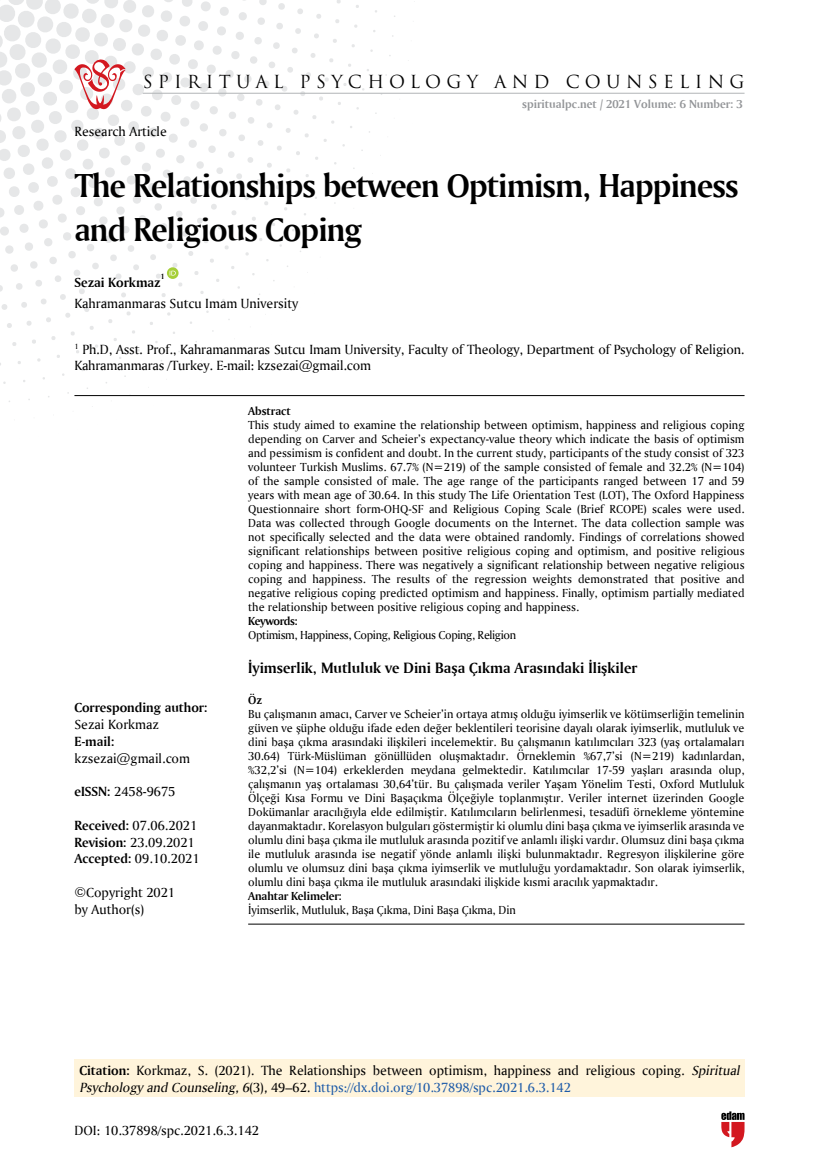
<style>
.page{position:relative;width:819px;height:1166px;background:#fff}
.page>*{position:absolute;margin:0;border:0;box-sizing:border-box;transform-origin:0 0}
.t1{font:35px/43.8px "Amerigo BT Bold A";letter-spacing:-.025em;color:#000}
.t2{font:17.5px "Trajan Pro";letter-spacing:.3em;color:#000}
.t3{font:15.75px "Amerigo BT Bold A";color:#000}
.t4{font:14px/16.8px "Amerigo BT Roman A";color:#000}
.t5{font:14px "Amerigo BT Bold A";color:#000}
.t6{font:12.25px/14px "Amerigo BT Roman A";color:#000;text-align:justify}
.t7{font:12.25px "Amerigo BT Roman A";letter-spacing:-.03em;color:#000}
.t8{font:12.25px "Amerigo BT Bold A";color:#939598}
.t9{font:12.25px "Amerigo BT Bold A";letter-spacing:-.01em;color:#000}
.t10{font:12.25px "Amerigo BT Bold A";letter-spacing:-.03em;color:#000}
.t11{font:8.22px "Amerigo BT Bold A";color:#000}
.s1{font-family:"Amerigo BT Bold A"}
.s2{font-style:italic}
.s3{color:#1c5aa8}
</style>
<div class="page">
<svg style="left:721px;top:1111px;width:23px;height:36px"></svg>
<hr style="left:143px;top:93px;width:601px;height:1px;background:#b1b4b6">
<hr style="left:248px;top:923px;width:496px;height:1px;background:#000">
<hr style="left:74px;top:395px;width:670px;height:1px;background:#000">
<div style="left:74px;top:1059px;width:670px;height:37px;background:#fff4db"></div>
<svg style="left:0;top:0;width:415px;height:407px"></svg>
<h2 class="t2" style="left:143px;top:70px;width:603px">SPIRITUAL PSYCHOLOGY AND COUNSELING</h2>
<p class="t8" style="left:522px;top:97px;width:222px">spiritualpc.net / 2021 Volume: 6 Number: 3</p>
<p class="t4" style="left:74px;top:123px;width:94px">Research Article</p>
<h1 class="t1" style="left:74px;top:163px;width:665px">The Relationships between Optimism, Happiness and Religious Coping</h1>
<p class="t11" style="left:161px;top:271px;width:6px">1</p>
<p class="t4" style="left:74px;top:295px;width:225px">Kahramanmaras Sutcu Imam University</p>
<p class="t5" style="left:74px;top:274px;width:88px">Sezai Korkmaz</p>
<p class="t4" style="left:74px;top:340px;width:671px"><sup>1</sup> Ph.D, Asst. Prof., Kahramanmaras Sutcu Imam University, Faculty of Theology, Department of Psychology of Religion.<br>Kahramanmaras /Turkey. E-mail: kzsezai@gmail.com</p>
<p class="t5" style="left:74px;top:699px;width:134px">Corresponding author:</p>
<p class="t4" style="left:74px;top:715px;width:86px">Sezai Korkmaz</p>
<p class="t5" style="left:74px;top:732px;width:41px">E-mail:</p>
<p class="t4" style="left:74px;top:749px;width:117px">kzsezai@gmail.com</p>
<p class="t4" style="left:74px;top:783px;width:102px"><span class="s1">eISSN:</span> 2458-9675</p>
<p class="t4" style="left:74px;top:816px;width:127px"><span class="s1">Received:</span> 07.06.2021<br><span class="s1">Revision:</span> 23.09.2021<br><span class="s1">Accepted:</span> 09.10.2021</p>
<p class="t4" style="left:74px;top:883px;width:102px">©Copyright 2021 by Author(s)</p>
<p class="t9" style="left:248px;top:404px;width:44px">Abstract</p>
<p class="t6" style="left:248px;top:418px;width:498px">This study aimed to examine the relationship between optimism, happiness and religious coping depending on Carver and Scheier’s expectancy-value theory which indicate the basis of optimism and pessimism is confident and doubt. In the current study, participants of the study consist of 323 volunteer Turkish Muslims. 67.7% (N=219) of the sample consisted of female and 32.2% (N=104) of the sample consisted of male. The age range of the participants ranged between 17 and 59 years with mean age of 30.64. In this study The Life Orientation Test (LOT), The Oxford Happiness Questionnaire short form-OHQ-SF and Religious Coping Scale (Brief RCOPE) scales were used.<br>Data was collected through Google documents on the Internet. The data collection sample was not specifically selected and the data were obtained randomly. Findings of correlations showed significant relationships between positive religious coping and optimism, and positive religious coping and happiness. There was negatively a significant relationship between negative religious coping and happiness. The results of the regression weights demonstrated that positive and negative religious coping predicted optimism and happiness. Finally, optimism partially mediated the relationship between positive religious coping and happiness.</p>
<p class="t10" style="left:248px;top:614px;width:51px">Keywords:</p>
<p class="t7" style="left:248px;top:628px;width:269px">Optimism, Happiness, Coping, Religious Coping, Religion</p>
<p class="t3" style="left:248px;top:658px;width:390px">İyimserlik, Mutluluk ve Dini Başa Çıkma Arasındaki İlişkiler</p>
<p class="t9" style="left:248px;top:692px;width:15px">Öz</p>
<p class="t6" style="left:248px;top:706px;width:498px">Bu çalışmanın amacı, Carver ve Scheier’in ortaya atmış olduğu iyimserlik ve kötümserliğin temelinin güven ve şüphe olduğu ifade eden değer beklentileri teorisine dayalı olarak iyimserlik, mutluluk ve dini başa çıkma arasındaki ilişkileri incelemektir. Bu çalışmanın katılımcıları 323 (yaş ortalamaları 30.64) Türk-Müslüman gönüllüden oluşmaktadır. Örneklemin %67,7’si (N=219) kadınlardan, %32,2’si (N=104) erkeklerden meydana gelmektedir. Katılımcılar 17-59 yaşları arasında olup, çalışmanın yaş ortalaması 30,64’tür. Bu çalışmada veriler Yaşam Yönelim Testi, Oxford Mutluluk Ölçeği Kısa Formu ve Dini Başaçıkma Ölçeğiyle toplanmıştır. Veriler internet üzerinden Google Dokümanlar aracılığıyla elde edilmiştir. Katılımcıların belirlenmesi, tesadüfi örnekleme yöntemine dayanmaktadır. Korelasyon bulguları göstermiştir ki olumlu dini başa çıkma ve iyimserlik arasında ve olumlu dini başa çıkma ile mutluluk arasında pozitif ve anlamlı ilişki vardır. Olumsuz dini başa çıkma ile mutluluk arasında ise negatif yönde anlamlı ilişki bulunmaktadır. Regresyon ilişkilerine göre olumlu ve olumsuz dini başa çıkma iyimserlik ve mutluluğu yordamaktadır. Son olarak iyimserlik, olumlu dini başa çıkma ile mutluluk arasındaki ilişkide kısmi aracılık yapmaktadır.</p>
<p class="t9" style="left:248px;top:888px;width:95px">Anahtar Kelimeler:</p>
<p class="t6" style="left:248px;top:902px;width:269px">İyimserlik, Mutluluk, Başa Çıkma, Dini Başa Çıkma, Din</p>
<p class="t4" style="left:79px;top:1061px;width:664px"><span class="s1">Citation:</span> Korkmaz, S. (2021). The Relationships between optimism, happiness and religious coping. <span class="s2">Spiritual<br>Psychology and Counseling,6</span>(3)<span class="s2">,</span>49–62. <span class="s3">https://dx.doi.org/10.37898/spc.2021.6.3.142</span></p>
<p class="t4" style="left:74px;top:1122px;width:186px">DOI: 10.37898/spc.2021.6.3.142</p>
</div>
